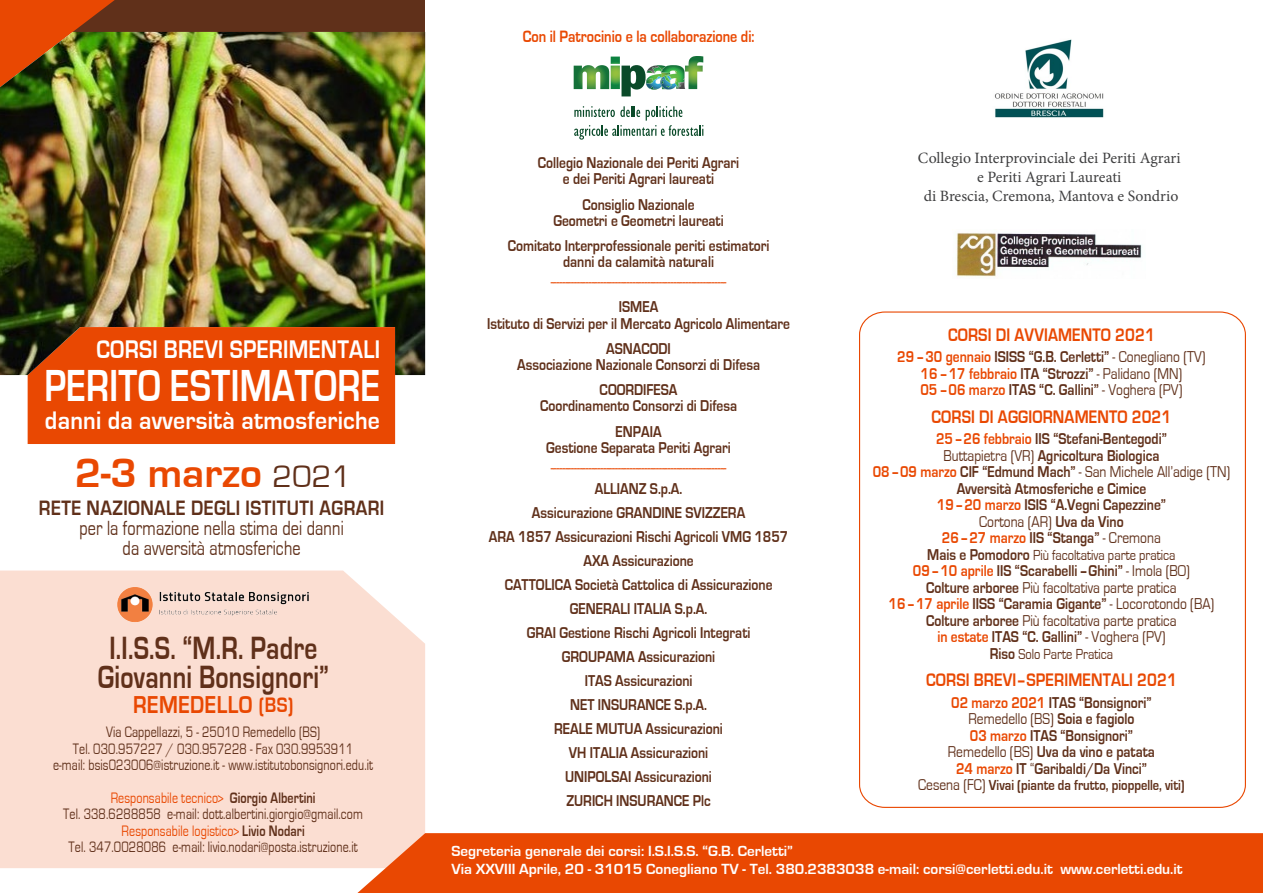
<style>
.page{position:relative;width:1263px;height:893px;background:#fff}
.page>*{position:absolute;margin:0;border:0;box-sizing:border-box;transform-origin:0 0}
.t1{font:700 46.2px "Eurostile";letter-spacing:.01em;color:#fff;scale:.77 1}
.t2{font:700 42.3px "Eurostile";color:#e94802}
.t3{font:700 33.15px/28.5px "Eurostile";letter-spacing:.01em;color:#60301a;text-align:center;scale:.77 1}
.t4{font:700 26.25px "Eurostile";letter-spacing:.015em;color:#fff;scale:.83 1}
.t5{font:700 26.1px "Eurostile";letter-spacing:.01em;color:#fff;scale:.91 1}
.t6{font:700 25.2px "Eurostile";letter-spacing:.025em;color:#e94802;scale:.83 1}
.t7{font:700 21.45px "Eurostile";letter-spacing:.025em;color:#60301a;scale:.85 1}
.t8{font:21.15px/20px "Eurostile";letter-spacing:.01em;color:#60301a;text-align:center;scale:.77 1}
.t9{font:700 18.75px "Eurostile";letter-spacing:.01em;color:#e94802;scale:.83 1}
.t10{font:16.95px "Eurostile";color:#e94802;scale:.83 1}
.t11{font:700 16.95px "Eurostile";color:#e94802;scale:.83 1}
.t12{font:700 16.2px/24px "Eurostile";color:#60301a;text-align:center;scale:.83 1}
.t13{font:16.2px/16.5px "Eurostile";color:#60301a;text-align:center;scale:.83 1}
.t14{font:15.75px/18.9px "Minion Pro";color:#3e3e3f;text-align:center}
.t15{font:15.6px/16.5px "Eurostile";letter-spacing:.01em;color:#60301a;text-align:center;scale:.77 1}
.t16{font:700 15.15px/18.1px "Eurostile";color:#fff}
.t17{font:15px "Eurostile";color:#60301a;scale:.83 1}
.t18{font:700 15px "Eurostile";color:#60301a;scale:.83 1}
.s1{font-weight:400;font-size:32.1px;color:#60301a}
.s2{font-size:21.6px}
.s3{color:#e94802}
.s4{font-weight:700}
.s5{font-weight:400}
.s6{font-weight:700;font-size:16.2px}
.s7{font-weight:700;color:#e94802}
.s8{font-weight:400;font-size:16.2px}
</style>
<div class="page">
<div style="left:28px;top:375px;width:367px;height:69px;background:#e94802"></div>
<div style="left:0;top:570px;width:425px;height:298px;background:#fbded2"></div>
<div style="left:47px;top:0;width:378px;height:32px;background:#60301a"></div>
<svg style="left:0;top:0;width:124px;height:32px"></svg>
<div style="left:342px;top:833px;width:921px;height:60px;background:#e94802"></div>
<img style="left:574px;top:56px;width:129px;height:40px">
<svg style="left:574px;top:106px;width:129px;height:34px"></svg>
<svg style="left:859px;top:311px;width:387px;height:497px"></svg>
<img style="left:0;top:32px;width:425px;height:343px">
<img style="left:114px;top:581px;width:199px;height:45px">
<img style="left:956px;top:232px;width:186px;height:45px">
<img style="left:994px;top:39px;width:110px;height:79px">
<h3 class="t4" style="left:96px;top:335px;width:343px">CORSI BREVI SPERIMENTALI</h3>
<h1 class="t1" style="left:44px;top:360px;width:437px">PERITO ESTIMATORE</h1>
<h3 class="t5" style="left:45px;top:406px;width:370px">danni da avversità atmosferiche</h3>
<h2 class="t2" style="left:75px;top:450px;width:278px">2-3 marzo <span class="s1">2021</span></h2>
<h3 class="t7" style="left:39px;top:496px;width:408px">RETE NAZIONALE DEGLI ISTITUTI AGRARI</h3>
<h3 class="t8" style="left:79px;top:519px;width:345px">per la formazione nella stima dei danni da avversità atmosferiche</h3>
<h3 class="t3" style="left:98px;top:635px;width:302px">I.I.S.S. “M.R. Padre<br>Giovanni Bonsignori”</h3>
<h3 class="t6" style="left:133px;top:691px;width:195px">REMEDELLO <span class="s2">(BS)</span></h3>
<p class="t15" style="left:53px;top:724px;width:417px">Via Cappellazzi, 5 - 25010 Remedello (BS)<br>Tel. 030.957227 / 030.957228 - Fax 030.9953911<br>e-mail: bsis023006@istruzione.it - www.istitutobonsignori.edu.it</p>
<p class="t15" style="left:63px;top:789px;width:391px"><span class="s3">Responsabile tecnico&gt;</span> <span class="s4">Giorgio Albertini<br></span>Tel. 338.6288858 e-mail: dott.albertini.giorgio@gmail.com <span class="s3">Responsabile logistico&gt;</span> <span class="s4">Livio Nodari<br></span>Tel. 347.0028086 e-mail: livio.nodari@posta.istruzione.it</p>
<p class="t11" style="left:523px;top:27px;width:281px">Con il Patrocinio e la collaborazione di:</p>
<p class="t12" style="left:538px;top:155px;width:244px;line-height:16.2px">Collegio Nazionale dei Periti Agrari e dei Periti Agrari laureati</p>
<p class="t12" style="left:553px;top:196px;width:207px;line-height:16.2px">Consiglio Nazionale<br>Geometri e Geometri laureati</p>
<p class="t12" style="left:508px;top:238px;width:317px;line-height:16.2px">Comitato Interprofessionale periti estimatori danni da calamità naturali</p>
<p class="t10" style="left:551px;top:272px;width:213px">------------------------------------------------------------</p>
<p class="t12" style="left:487px;top:299px;width:367px;line-height:16.2px">ISMEA<br>Istituto di Servizi per il Mercato Agricolo Alimentare</p>
<p class="t12" style="left:517px;top:341px;width:294px;line-height:16.2px">ASNACODI<br>Associazione Nazionale Consorzi di Difesa</p>
<p class="t12" style="left:540px;top:382px;width:239px;line-height:16.2px">COORDIFESA<br>Coordinamento Consorzi di Difesa</p>
<p class="t12" style="left:546px;top:423px;width:224px;line-height:16.2px">ENPAIA<br>Gestione Separata Periti Agrari</p>
<p class="t10" style="left:551px;top:458px;width:213px">------------------------------------------------------------</p>
<p class="t12" style="left:489px;top:477px;width:362px">ALLIANZ S.p.A.<br>Assicurazione GRANDINE SVIZZERA<br>ARA 1857 Assicurazioni Rischi Agricoli VMG 1857<br>AXA Assicurazione<br>CATTOLICA Società Cattolica di Assicurazione<br>GENERALI ITALIA S.p.A.<br>GRAI Gestione Rischi Agricoli Integrati<br>GROUPAMA Assicurazioni<br>ITAS Assicurazioni<br>NET INSURANCE S.p.A.<br>REALE MUTUA Assicurazioni<br>VH ITALIA Assicurazioni<br>UNIPOLSAI Assicurazioni<br>ZURICH INSURANCE Plc</p>
<p class="t14" style="left:918px;top:149px;width:264px">Collegio Interprovinciale dei Periti Agrari e Periti Agrari Laureati<br>di Brescia, Cremona, Mantova e Sondrio</p>
<p class="t9" style="left:948px;top:325px;width:251px">CORSI DI AVVIAMENTO 2021</p>
<p class="t12" style="left:897px;top:349px;width:373px;line-height:16.5px"><span class="s3">29 – 30 gennaio</span> ISISS “G.B. Cerletti” <span class="s5">- Conegliano (TV)<br></span><span class="s3">16 – 17 febbraio</span> ITA “Strozzi” <span class="s5">- Palidano (MN)<br></span><span class="s3">05 – 06 marzo</span> ITAS “C. Gallini” <span class="s5">- Voghera (PV)</span></p>
<p class="t9" style="left:931px;top:407px;width:290px">CORSI DI AGGIORNAMENTO 2021</p>
<p class="t12" style="left:873px;top:431px;width:432px;line-height:16.5px"><span class="s3">25 – 26 febbraio</span> IIS “Stefani-Bentegodi”<br><span class="s5">Buttapietra (VR)</span> Agricoltura Biologica<br><span class="s3">08 – 09 marzo</span> CIF “Edmund Mach” <span class="s5">- San Michele All’adige (TN)<br></span>Avversità Atmosferiche e Cimice<br><span class="s3">19 – 20 marzo</span> ISIS “A.Vegni Capezzine”<br><span class="s5">Cortona (AR)</span> Uva da Vino<br><span class="s3">26 – 27 marzo</span> IIS “Stanga” <span class="s5">- Cremona</span></p>
<p class="t17" style="left:927px;top:547px;width:301px"><span class="s6">Mais e Pomodoro</span> Più facoltativa parte pratica</p>
<p class="t13" style="left:889px;top:563px;width:394px"><span class="s7">09 – 10 aprile</span> <span class="s4">IIS “Scarabelli – Ghini”</span> - Imola (BO)<br><span class="s4">Colture arboree</span> Più facoltativa parte pratica<br><span class="s7">16 – 17 aprile</span> <span class="s4">IISS “Caramia Gigante”</span> - Locorotondo (BA)<br><span class="s4">Colture arboree</span> Più facoltativa parte pratica<br><span class="s7">in estate</span> <span class="s4">ITAS “C. Gallini”</span> - Voghera (PV)</p>
<p class="t17" style="left:990px;top:646px;width:150px"><span class="s6">Riso</span> Solo Parte Pratica</p>
<p class="t9" style="left:926px;top:670px;width:304px">CORSI BREVI–SPERIMENTALI 2021</p>
<p class="t12" style="left:948px;top:694px;width:251px;line-height:16.5px"><span class="s3">02 marzo 2021</span> ITAS “Bonsignori”<br><span class="s5">Remedello (BS)</span> Soia e fagiolo<br><span class="s3">03 marzo</span> ITAS “Bonsignori”<br><span class="s5">Remedello (BS)</span> Uva da vino e patata<br><span class="s3">24 marzo</span> IT <span class="s5">“</span>Garibaldi/Da Vinci”</p>
<p class="t18" style="left:918px;top:777px;width:323px"><span class="s8">Cesena (FC)</span> Vivai (piante da frutto, pioppelle, viti)</p>
<p class="t16" style="left:451px;top:842px;width:733px">Segreteria generale dei corsi: I.S.I.S.S. “G.B. Cerletti”<br>Via XXVIII Aprile, 20 - 31015 Conegliano TV - Tel. 380.2383038 e-mail: corsi@cerletti.edu.it www.cerletti.edu.it</p>
</div>
